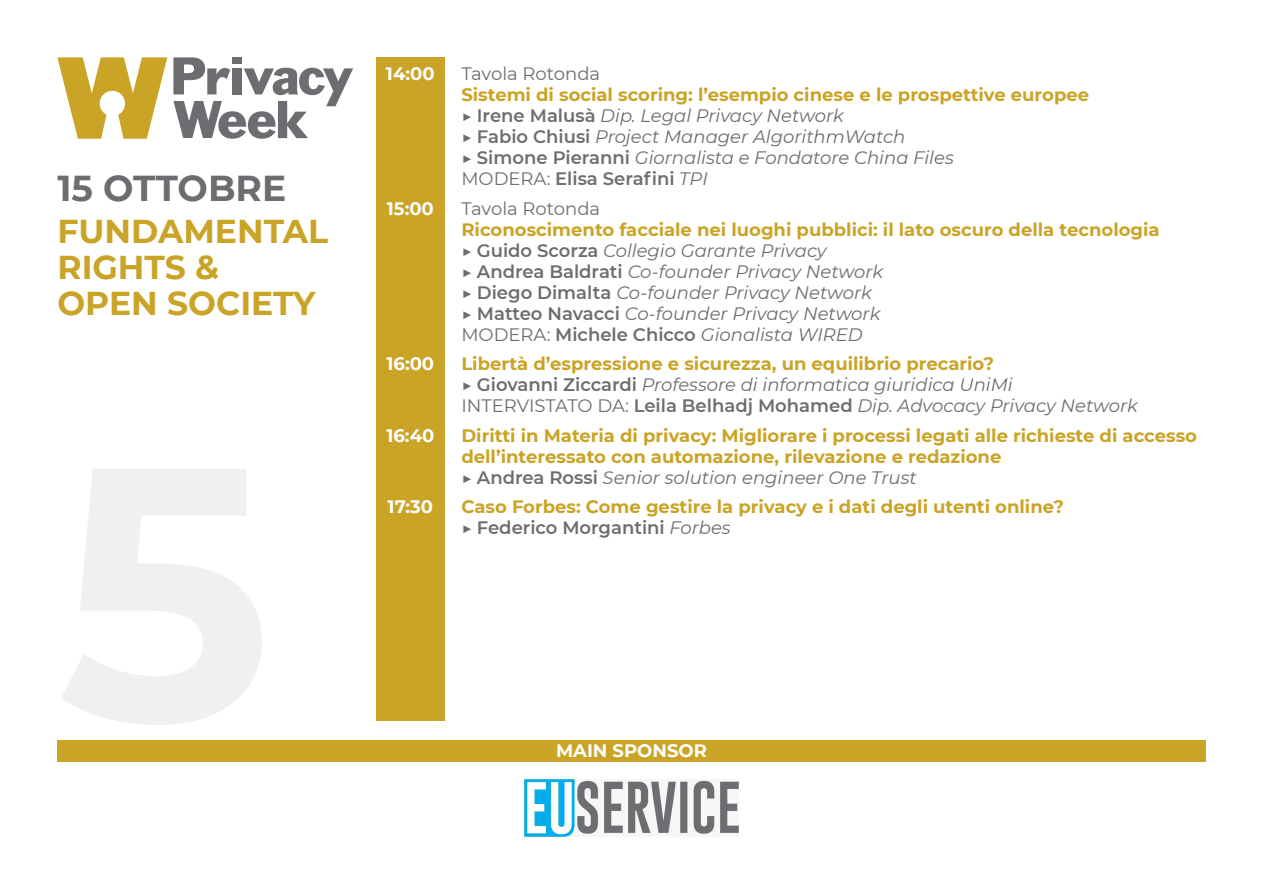
<style>
.page{position:relative;width:1263px;height:893px;background:#fff}
.page>*{position:absolute;margin:0;border:0;box-sizing:border-box;transform-origin:0 0}
.t1{font:700 36px "Montserrat";color:#6c6d70}
.t2{font:700 33px/36px "Montserrat";color:#caa426}
.t3{font:italic 18px/21px "Montserrat";color:#6c6d70}
.t4{font:700 18px/21px "Montserrat";color:#caa426}
.t5{font:700 18px "Montserrat";color:#fff}
.s1{font-style:normal}
.s2{font-weight:700;font-style:normal;color:#caa426}
.s3{font-weight:600;font-style:normal}
.s4{font-weight:400;color:#6c6d70}
.s5{font-weight:600;color:#6c6d70}
.s6{font-weight:400;font-style:italic;color:#6c6d70}
</style>
<div class="page">
<div style="left:376px;top:57px;width:68px;height:664px;background:#caa426"></div>
<img style="left:524px;top:780px;width:215px;height:56px">
<svg style="left:173px;top:57px;width:180px;height:82px"></svg>
<svg style="left:57px;top:57px;width:110px;height:82px"></svg>
<div style="left:232px;top:57px;width:10px;height:7px;background:#6c6d70"></div>
<div style="left:57px;top:740px;width:1148px;height:21px;background:#caa426"></div>
<p class="t1" style="left:57px;top:162px;width:230px">15 OTTOBRE</p>
<p class="t2" style="left:57px;top:212px;width:272px">FUNDAMENTAL<br>RIGHTS &amp;</p>
<p class="t2" style="left:57px;top:284px;width:260px">OPEN SOCIETY</p>
<p class="t5" style="left:386px;top:61px;width:50px">14:00</p>
<p class="t3" style="left:461px;top:63px;width:629px"><span class="s1">Tavola Rotonda<br></span><span class="s2">Sistemi di social scoring: l’esempio cinese e le prospettive europee </span><span class="s1">▶</span> <span class="s3">Irene Malusà</span> Dip. Legal Privacy Network<br><span class="s1">▶</span> <span class="s3">Fabio Chiusi</span> Project Manager AlgorithmWatch<br><span class="s1">▶</span> <span class="s3">Simone Pieranni</span> Giornalista e Fondatore China Files<br><span class="s1">MODERA:</span> <span class="s3">Elisa Serafini</span> TPI</p>
<p class="t5" style="left:387px;top:195px;width:48px">15:00</p>
<p class="t3" style="left:461px;top:197px;width:700px"><span class="s1">Tavola Rotonda<br></span><span class="s2">Riconoscimento facciale nei luoghi pubblici: il lato oscuro della tecnologia </span><span class="s1">▶</span> <span class="s3">Guido Scorza</span> Collegio Garante Privacy<br><span class="s1">▶</span> <span class="s3">Andrea Baldrati</span> Co-founder Privacy Network<br><span class="s1">▶</span> <span class="s3">Diego Dimalta</span> Co-founder Privacy Network<br><span class="s1">▶</span> <span class="s3">Matteo Navacci</span> Co-founder Privacy Network<br><span class="s1">MODERA:</span> <span class="s3">Michele Chicco</span> Gionalista WIRED</p>
<p class="t5" style="left:386px;top:351px;width:49px">16:00</p>
<p class="t3" style="left:461px;top:353px;width:678px"><span class="s2">Libertà d’espressione e sicurezza, un equilibrio precario?<br></span><span class="s1">▶</span> <span class="s3">Giovanni Ziccardi</span> Professore di informatica giuridica UniMi<br><span class="s1">INTERVISTATO DA:</span> <span class="s3">Leila Belhadj Mohamed</span> Dip. Advocacy Privacy Network</p>
<p class="t5" style="left:386px;top:422px;width:49px">16:40</p>
<p class="t4" style="left:461px;top:424px;width:737px">Diritti in Materia di privacy: Migliorare i processi legati alle richieste di accesso dell’interessato con automazione, rilevazione e redazione<br><span class="s4">▶</span> <span class="s5">Andrea Rossi</span> <span class="s6">Senior solution engineer One Trust</span></p>
<p class="t5" style="left:388px;top:494px;width:47px">17:30</p>
<p class="t4" style="left:461px;top:495px;width:604px">Caso Forbes: Come gestire la privacy e i dati degli utenti online? <span class="s4">▶</span> <span class="s5">Federico Morgantini</span> <span class="s6">Forbes</span></p>
<p class="t5" style="left:556px;top:738px;width:152px">MAIN SPONSOR</p>
</div>
